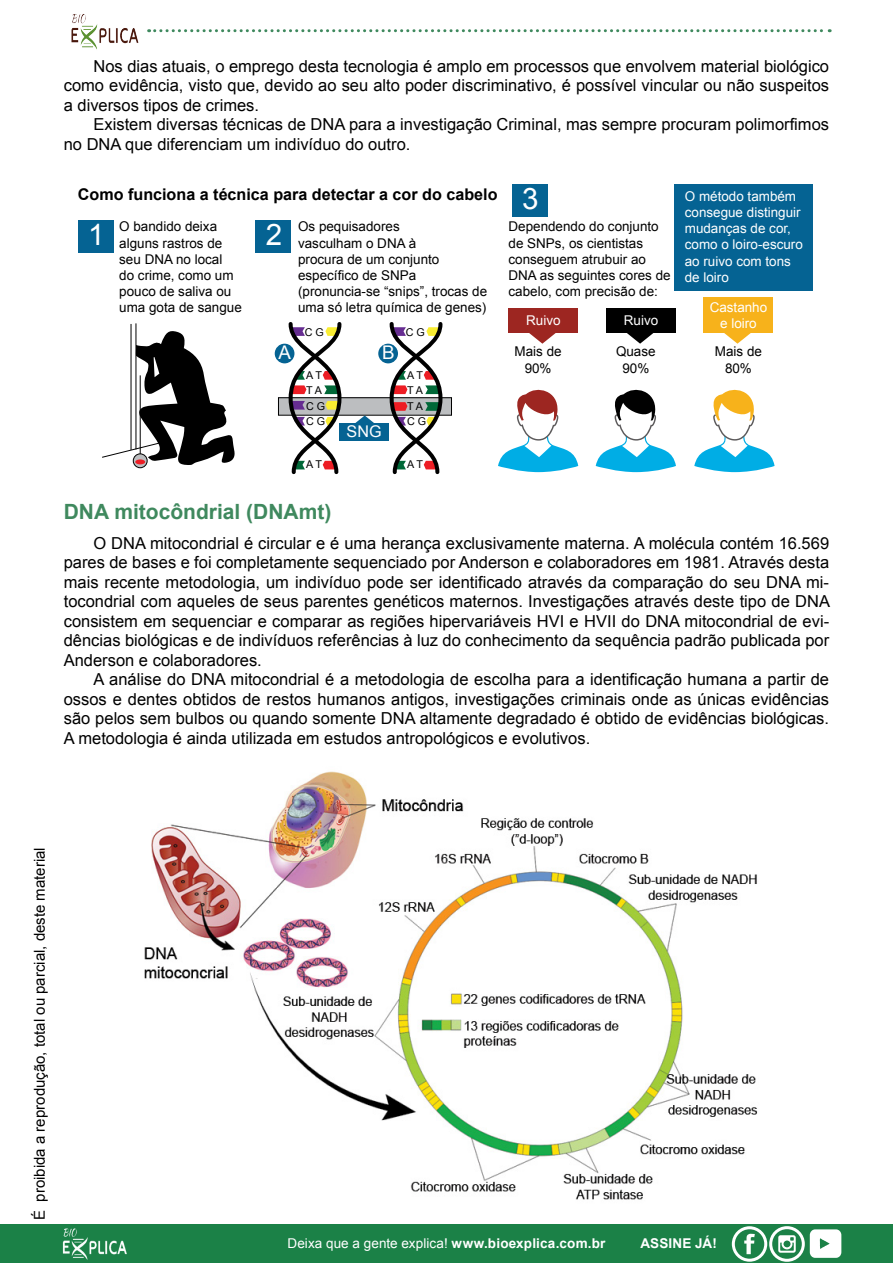
<style>
.page{position:relative;width:893px;height:1263px;background:#fff}
.page>*{position:absolute;margin:0;border:0;box-sizing:border-box;transform-origin:0 0}
.t1{font:29.55px "Arial";color:#fff}
.t2{font:700 21px "Arial";color:#3f895e}
.t3{font:18.75px "Arial";color:#fff}
.t4{font:16.5px/19.5px "Arial";color:#000;text-align:justify}
.t5{font:700 16.2px "Arial";color:#000}
.t6{font:16.2px "Arial";color:#fff}
.t7{font:15px "Arial";color:#000}
.t8{font:13.5px/16.2px "Arial";color:#000;text-align:center}
.t9{font:13.5px/16.2px "Arial";color:#fff}
.t10{font:700 13.5px "Arial";letter-spacing:.015em;color:#fff}
.t11{font:10.8px/15.3px "Arial";color:#000}
.s1{font-weight:700}
</style>
<div class="page">
<div style="left:0;top:1225px;width:893px;height:38px;background:#1b8147"></div>
<img style="left:62px;top:1228px;width:65px;height:32px">
<div style="left:732px;top:1226px;width:35px;height:36px;border:3px solid #fff;border-radius:16px"></div>
<svg style="left:744px;top:1234px;width:11px;height:20px"></svg>
<div style="left:769px;top:1226px;width:36px;height:36px;border:3px solid #fff;border-radius:16px"></div>
<svg style="left:778px;top:1235px;width:18px;height:18px"></svg>
<svg style="left:809px;top:1229px;width:33px;height:29px"></svg>
<img style="left:71px;top:14px;width:68px;height:36px">
<svg style="left:149px;top:29px;width:681px;height:3px"></svg>
<svg style="left:498px;top:389px;width:80px;height:83px"></svg>
<svg style="left:596px;top:389px;width:80px;height:83px"></svg>
<svg style="left:694px;top:389px;width:81px;height:83px"></svg>
<div style="left:508px;top:308px;width:70px;height:25px;background:#9d2621"></div>
<svg style="left:529px;top:333px;width:27px;height:11px"></svg>
<div style="left:704px;top:297px;width:69px;height:36px;background:#f7b21b"></div>
<svg style="left:724px;top:333px;width:27px;height:11px"></svg>
<div style="left:606px;top:308px;width:70px;height:25px;background:#000"></div>
<svg style="left:627px;top:333px;width:27px;height:11px"></svg>
<div style="left:674px;top:184px;width:139px;height:107px;background:#056393"></div>
<div style="left:512px;top:184px;width:35px;height:33px;background:#056393"></div>
<div style="left:78px;top:220px;width:35px;height:33px;background:#056393"></div>
<div style="left:255px;top:220px;width:36px;height:33px;background:#056393"></div>
<div style="left:278px;top:398px;width:173px;height:17px;background:#bcbec0"></div>
<div style="left:278px;top:397px;width:174px;height:18px;border:1px solid #000"></div>
<div style="left:339px;top:423px;width:50px;height:18px;background:#056393"></div>
<svg style="left:351px;top:415px;width:28px;height:8px"></svg>
<div style="left:275px;top:344px;width:19px;height:19px;background:#056393;border-radius:50%"></div>
<div style="left:378px;top:344px;width:20px;height:19px;background:#056393;border-radius:50%"></div>
<svg style="left:287px;top:322px;width:56px;height:153px"></svg>
<svg style="left:388px;top:322px;width:56px;height:153px"></svg>
<hr style="left:131px;top:324px;width:1px;height:126px;background:#000">
<hr style="left:136px;top:323px;width:1px;height:126px;background:#000">
<div style="left:133px;top:453px;width:14px;height:15px;border:1px solid #000;border-radius:50%"></div>
<svg style="left:102px;top:329px;width:133px;height:136px"></svg>
<img style="left:144px;top:771px;width:614px;height:429px">
<p class="t4" style="left:64px;top:56px;width:767px;text-indent:30px">Nos dias atuais, o emprego desta tecnologia é amplo em processos que envolvem material biológico como evidência, visto que, devido ao seu alto poder discriminativo, é possível vincular ou não suspeitos a diversos tipos de crimes.</p>
<p class="t4" style="left:64px;top:115px;width:767px;text-indent:30px">Existem diversas técnicas de DNA para a investigação Criminal, mas sempre procuram polimorfimos no DNA que diferenciam um indivíduo do outro.</p>
<p class="t5" style="left:78px;top:183px;width:421px">Como funciona a técnica para detectar a cor do cabelo</p>
<p class="t8" style="left:119px;top:218px;width:124px;text-align:left">O bandido deixa alguns rastros de seu DNA no local<br>do crime, como um pouco de saliva ou uma gota de sangue</p>
<p class="t8" style="left:298px;top:218px;width:191px;text-align:left">Os pequisadores<br>vasculham o DNA à<br>procura de um conjunto específico de SNPa (pronuncia-se “snips”, trocas de uma só letra química de genes)</p>
<h1 class="t1" style="left:88px;top:214px;width:18px">1</h1>
<h1 class="t1" style="left:266px;top:214px;width:18px">2</h1>
<p class="t3" style="left:278px;top:340px;width:14px">A</p>
<p class="t11" style="left:305px;top:324px;width:21px">C G</p>
<p class="t11" style="left:306px;top:367px;width:17px">A T</p>
<p class="t11" style="left:306px;top:383px;width:21px">T A<br>C G<br>C G</p>
<p class="t11" style="left:306px;top:457px;width:17px">A T</p>
<p class="t3" style="left:382px;top:340px;width:14px">B</p>
<p class="t6" style="left:347px;top:420px;width:36px">SNG</p>
<p class="t11" style="left:406px;top:324px;width:21px">C G</p>
<p class="t11" style="left:407px;top:367px;width:17px">A T</p>
<p class="t11" style="left:407px;top:383px;width:21px">T A<br>T A<br>C G</p>
<p class="t11" style="left:407px;top:457px;width:17px">A T</p>
<h1 class="t1" style="left:522px;top:178px;width:18px">3</h1>
<p class="t8" style="left:508px;top:218px;width:164px;text-align:left">Dependendo do conjunto de SNPs, os cientistas conseguem atrubuir ao<br>DNA as seguintes cores de cabelo, com precisão de:</p>
<p class="t9" style="left:685px;top:188px;width:120px">O método também consegue distinguir mudanças de cor, como o loiro-escuro ao ruivo com tons de loiro</p>
<p class="t9" style="left:710px;top:299px;width:59px">Castanho</p>
<p class="t9" style="left:526px;top:312px;width:36px">Ruivo</p>
<p class="t9" style="left:624px;top:312px;width:36px">Ruivo</p>
<p class="t9" style="left:720px;top:315px;width:38px">e loiro</p>
<p class="t8" style="left:616px;top:343px;width:41px">Quase<br>90%</p>
<p class="t8" style="left:515px;top:343px;width:49px">Mais de<br>90%</p>
<p class="t8" style="left:715px;top:343px;width:49px">Mais de<br>80%</p>
<p class="t2" style="left:64px;top:497px;width:269px">DNA mitocôndrial (DNAmt)</p>
<p class="t4" style="left:64px;top:533px;width:768px;text-indent:30px">O DNA mitocondrial é circular e é uma herança exclusivamente materna. A molécula contém 16.569 pares de bases e foi completamente sequenciado por Anderson e colaboradores em 1981. Através desta mais recente metodologia, um indivíduo pode ser identificado através da comparação do seu DNA mi&shy;tocondrial com aqueles de seus parentes genéticos maternos. Investigações através deste tipo de DNA consistem em sequenciar e comparar as regiões hipervariáveis HVI e HVII do DNA mitocondrial de evi&shy;dências biológicas e de indivíduos referências à luz do conhecimento da sequência padrão publicada por Anderson e colaboradores.</p>
<p class="t4" style="left:64px;top:670px;width:767px;text-indent:30px">A análise do DNA mitocondrial é a metodologia de escolha para a identificação humana a partir de ossos e dentes obtidos de restos humanos antigos, investigações criminais onde as únicas evidências são pelos sem bulbos ou quando somente DNA altamente degradado é obtido de evidências biológicas.<br>A metodologia é ainda utilizada em estudos antropológicos e evolutivos.</p>
<p class="t7" style="left:30px;top:1220px;width:374px;rotate:-90deg">É proibida a reprodução, total ou parcial, deste material</p>
<p class="t9" style="left:287px;top:1235px;width:320px">Deixa que a gente explica! <span class="s1">www.bioexplica.com.br</span></p>
<p class="t10" style="left:640px;top:1234px;width:78px">ASSINE JÁ!</p>
</div>
